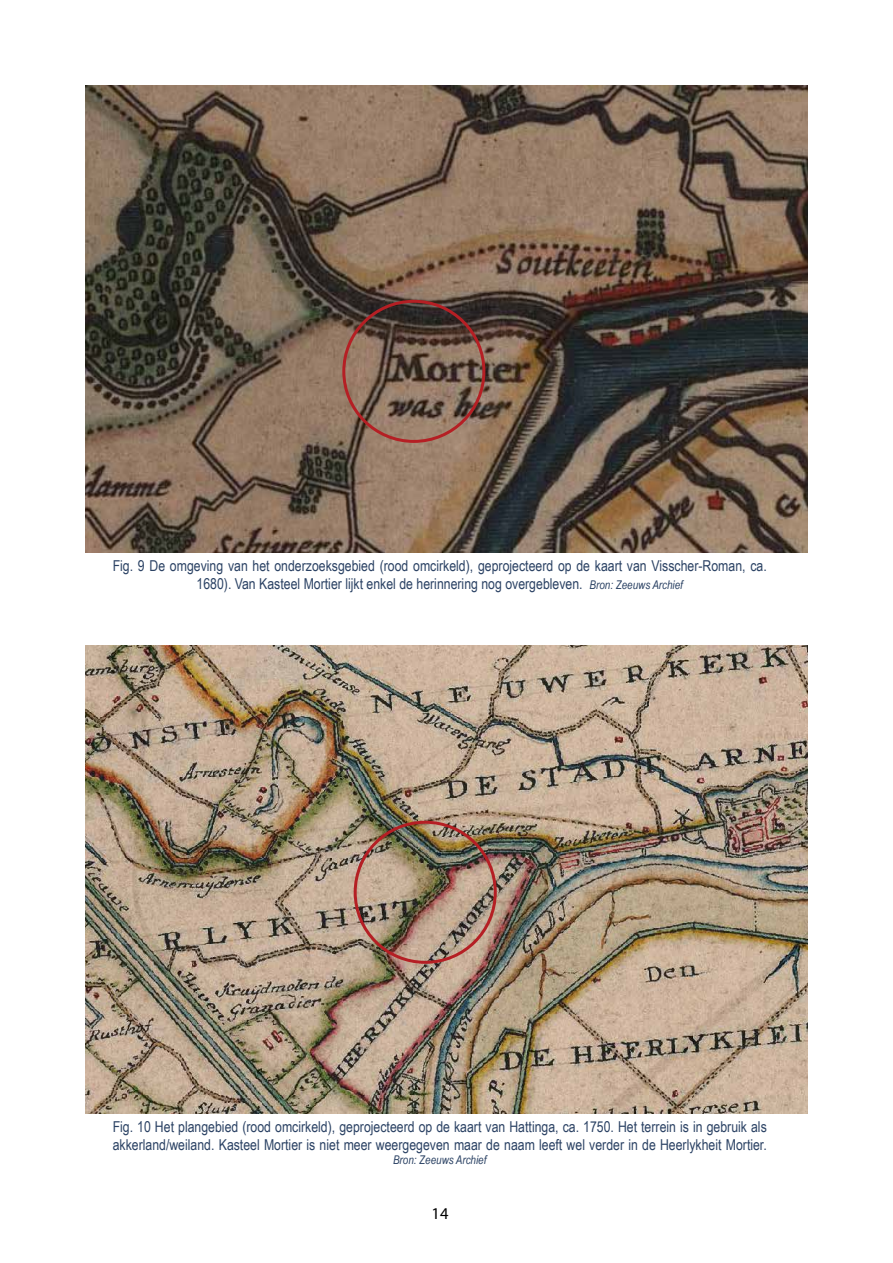
<style>
.page{position:relative;width:893px;height:1263px;background:#fff}
.page>*{position:absolute;margin:0;border:0;box-sizing:border-box;transform-origin:0 0}
.t1{font:16.5px "Myriad Pro";color:#000}
.t2{font:15px/18px "Arial Narrow";color:#2b4264}
.t3{font:italic 12px "Arial Narrow";color:#2b4264}
.s1{font-style:italic;font-size:12px}
</style>
<div class="page">
<img style="left:85px;top:646px;width:723px;height:467px">
<img style="left:85px;top:85px;width:723px;height:468px">
<div style="left:342px;top:300px;width:143px;height:143px;border:3px solid #b51f24;border-radius:50%"></div>
<div style="left:354px;top:821px;width:143px;height:143px;border:3px solid #b51f24;border-radius:50%"></div>
<p class="t2" style="left:113px;top:556px;width:656px;text-align:center">Fig. 9 De omgeving van het onderzoeksgebied (rood omcirkeld), geprojecteerd op de kaart van Visscher-Roman, ca.<br>1680). Van Kasteel Mortier lijkt enkel de herinnering nog overgebleven. <span class="s1">Bron: Zeeuws Archief</span></p>
<p class="t2" style="left:113px;top:1117px;width:656px">Fig. 10 Het plangebied (rood omcirkeld), geprojecteerd op de kaart van Hattinga, ca. 1750. Het terrein is in gebruik als akkerland/weiland. Kasteel Mortier is niet meer weergegeven maar de naam leeft wel verder in de Heerlykheit Mortier.</p>
<p class="t3" style="left:393px;top:1152px;width:95px">Bron: Zeeuws Archief</p>
<p class="t1" style="left:432px;top:1203px;width:18px">14</p>
</div>
